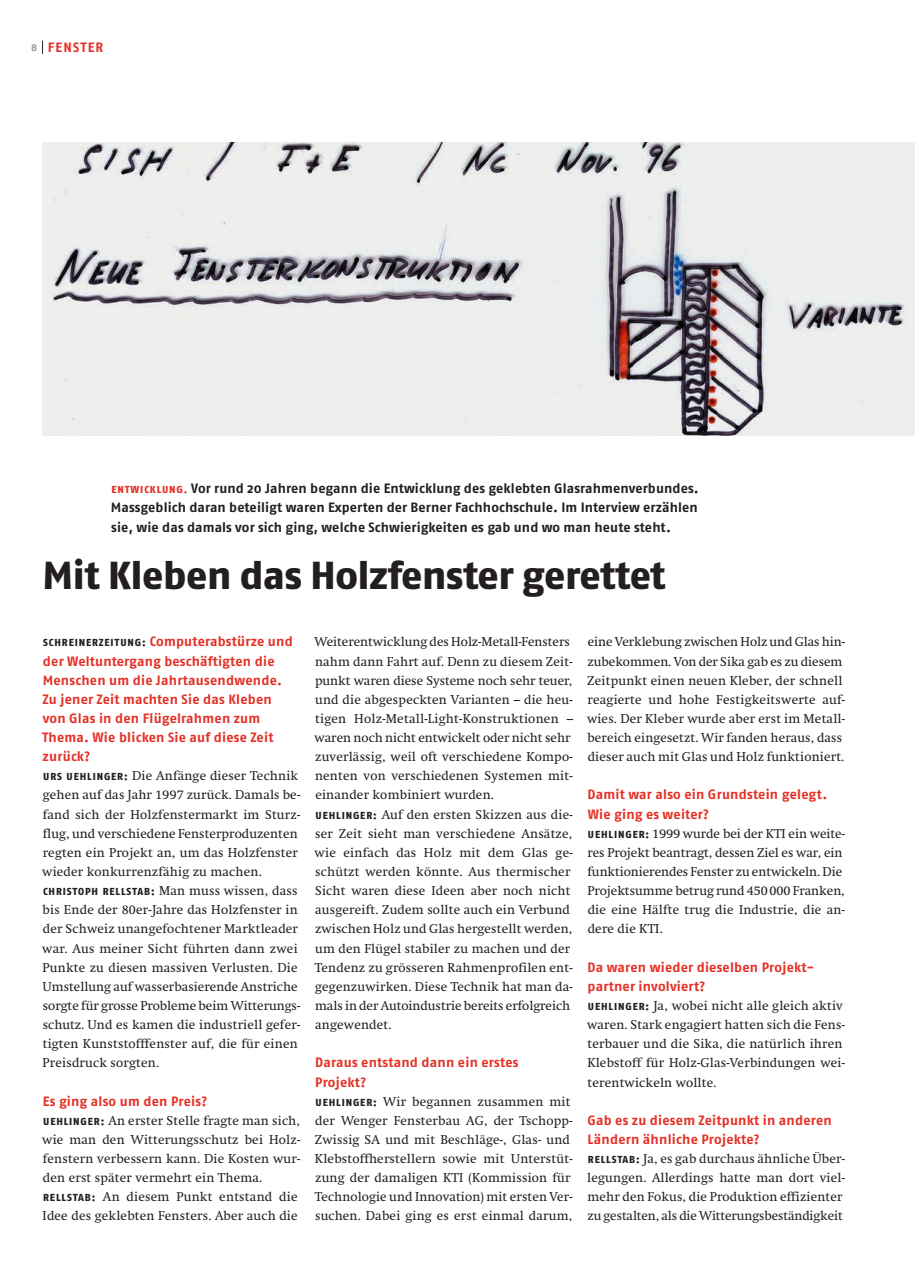
<style>
.page{position:relative;width:915px;height:1263px;background:#fff}
.page>*{position:absolute;margin:0;border:0;box-sizing:border-box;transform-origin:0 0}
.t1{font:800 39px "Fago OT";letter-spacing:-.01em;color:#231f20}
.t2{font:700 13.5px/19.2px "Fago OT";letter-spacing:.02em;color:#e53025}
.t3{font:700 13.5px/19.2px "Fago OT";letter-spacing:.01em;color:#231f20;text-align:justify}
.t4{font:700 13.5px "Fago OT";letter-spacing:.085em;color:#e53025}
.t5{font:12.75px/19.2px "Swift";letter-spacing:.02em;color:#231f20}
.t6{font:12.75px/19.2px "Swift";color:#231f20}
.t7{font:800 10.2px "Fago OT";letter-spacing:.085em;color:#231f20}
.s1{font-size:10.2px;color:#939598}
.s2{font-weight:800;font-size:10.2px;color:#e53025}
.s3{font-weight:800;font-size:10.2px;color:#231f20}
.s4{font-family:"Fago OT";font-weight:800;font-size:10.2px}
.s5{font-family:"Swift";font-weight:400;font-size:12.75px}
</style>
<div class="page">
<svg style="left:42px;top:41px;width:1px;height:13px"></svg>
<img style="left:43px;top:142px;width:871px;height:294px">
<p class="t4" style="left:31px;top:39px;width:74px"><span class="s1">8</span> Fenster</p>
<p class="t3" style="left:111px;top:479px;width:589px"><span class="s2">ENTWICKLUNG.</span> Vor rund 20 Jahren begann die Entwicklung des geklebten Glasrahmenverbundes.<br>Massgeblich daran beteiligt waren Experten der Berner Fachhochschule. Im Interview erzählen sie, wie das damals vor sich ging, welche Schwierigkeiten es gab und wo man heute steht.</p>
<h1 class="t1" style="left:43px;top:552px;width:624px">Mit Kleben das Holzfenster gerettet</h1>
<p class="t2" style="left:42px;top:632px;width:252px"><span class="s3">SCHREINERZEITUNG:</span> Computerabstürze und der Weltuntergang beschäftigten die<br>Menschen um die Jahrtausendwende.<br>Zu jener Zeit machten Sie das Kleben von Glas in den Flügelrahmen zum<br>Thema. Wie blicken Sie auf diese Zeit zurück?</p>
<p class="t5" style="left:42px;top:766px;width:259px"><span class="s4">URS UEHLINGER:</span> Die Anfänge dieser Technik gehen auf das Jahr 1997 zurück. Damals be&shy;fand sich der Holzfenstermarkt im Sturz&shy;flug, und verschiedene Fensterproduzenten regten ein Projekt an, um das Holzfenster wieder konkurrenzfähig zu machen.</p>
<p class="t7" style="left:43px;top:885px;width:256px">CHRISTOPH RELLSTAB: <span class="s5">Man muss wissen, dass</span></p>
<p class="t5" style="left:42px;top:900px;width:259px">bis Ende der 80er-Jahre das Holzfenster in der Schweiz unangefochtener Marktleader war. Aus meiner Sicht führten dann zwei Punkte zu diesen massiven Verlusten. Die Umstellung auf wasserbasierende Anstriche sorgte für grosse Probleme beim Witterungs&shy;schutz. Und es kamen die industriell gefer&shy;tigten Kunststofffenster auf, die für einen Preisdruck sorgten.</p>
<p class="t2" style="left:43px;top:1091px;width:166px">Es ging also um den Preis?</p>
<p class="t5" style="left:42px;top:1111px;width:259px"><span class="s4">UEHLINGER:</span> An erster Stelle fragte man sich, wie man den Witterungsschutz bei Holz&shy;fenstern verbessern kann. Die Kosten wur&shy;den erst später vermehrt ein Thema.<br><span class="s4">RELLSTAB:</span> An diesem Punkt entstand die Idee des geklebten Fensters. Aber auch die</p>
<p class="t5" style="left:314px;top:632px;width:260px">Weiterentwicklung des Holz-Metall-Fensters nahm dann Fahrt auf. Denn zu diesem Zeit&shy;punkt waren diese Systeme noch sehr teuer, und die abgespeckten Varianten – die heu&shy;tigen Holz-Metall-Light-Konstruktionen – waren noch nicht entwickelt oder nicht sehr zuverlässig, weil oft verschiedene Kompo&shy;nenten von verschiedenen Systemen mit&shy;einander kombiniert wurden.<br><span class="s4">UEHLINGER:</span> Auf den ersten Skizzen aus die&shy;ser Zeit sieht man verschiedene Ansätze, wie einfach das Holz mit dem Glas ge&shy;schützt werden könnte. Aus thermischer Sicht waren diese Ideen aber noch nicht ausgereift. Zudem sollte auch ein Verbund zwischen Holz und Glas hergestellt werden, um den Flügel stabiler zu machen und der Tendenz zu grösseren Rahmenprofilen ent&shy;gegenzuwirken. Diese Technik hat man da&shy;mals in der Autoindustrie bereits erfolgreich angewendet.</p>
<p class="t2" style="left:315px;top:1053px;width:205px">Daraus entstand dann ein erstes<br>Projekt?</p>
<p class="t5" style="left:314px;top:1092px;width:259px"><span class="s4">UEHLINGER:</span> Wir begannen zusammen mit der Wenger Fensterbau AG, der Tschopp-Zwissig SA und mit Beschläge-, Glas- und Klebstoffherstellern sowie mit Unterstüt&shy;zung der damaligen KTI (Kommission für Technologie und Innovation) mit ersten Ver&shy;suchen. Dabei ging es erst einmal darum,</p>
<p class="t5" style="left:586px;top:632px;width:259px">eine Verklebung zwischen Holz und Glas hin&shy;zubekommen. Von der Sika gab es zu diesem Zeitpunkt einen neuen Kleber, der schnell reagierte und hohe Festigkeitswerte auf&shy;wies. Der Kleber wurde aber erst im Metall&shy;bereich eingesetzt. Wir fanden heraus, dass dieser auch mit Glas und Holz funktioniert.</p>
<p class="t2" style="left:587px;top:785px;width:241px">Damit war also ein Grundstein gelegt.<br>Wie ging es weiter?</p>
<p class="t6" style="left:587px;top:824px;width:259px"><span class="s4">UEHLINGER:</span> 1999 wurde bei der KTI ein weite&shy;res Projekt beantragt, dessen Ziel es war, ein funktionierendes Fenster zu entwickeln. Die Projektsumme betrug rund 450000 Franken, die eine Hälfte trug die Industrie, die an&shy;dere die KTI.</p>
<p class="t2" style="left:587px;top:957px;width:228px">Da waren wieder dieselben Projekt&shy;partner involviert?</p>
<p class="t5" style="left:586px;top:996px;width:259px"><span class="s4">UEHLINGER:</span> Ja, wobei nicht alle gleich aktiv waren. Stark engagiert hatten sich die Fens&shy;terbauer und die Sika, die natürlich ihren Klebstoff für Holz-Glas-Verbindungen wei&shy;terentwickeln wollte.</p>
<p class="t2" style="left:587px;top:1110px;width:246px">Gab es zu diesem Zeitpunkt in anderen<br>Ländern ähnliche Projekte?</p>
<p class="t5" style="left:587px;top:1149px;width:259px"><span class="s4">RELLSTAB:</span> Ja, es gab durchaus ähnliche Über&shy;legungen. Allerdings hatte man dort viel&shy;mehr den Fokus, die Produktion effizienter zu gestalten, als die Witterungsbeständigkeit</p>
</div>
